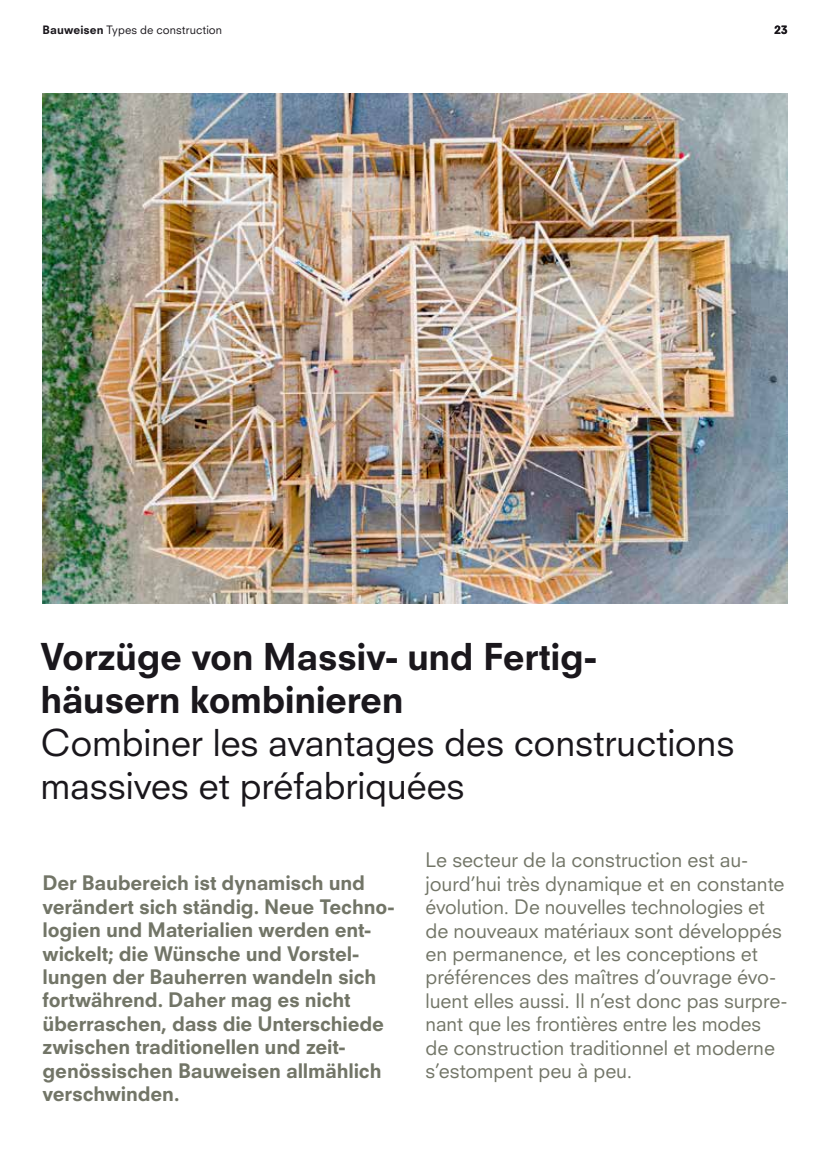
<style>
.page{position:relative;width:830px;height:1161px;background:#fff}
.page>*{position:absolute;margin:0;border:0;box-sizing:border-box;transform-origin:0 0}
.t1{font:36px/43.2px "Neuzeit SLT Std";letter-spacing:-.01em;color:#1a171c}
.t2{font:800 36px/43.2px "Neuzeit SLT Std";letter-spacing:-.015em;color:#1a171c}
.t3{font:19.5px/23.4px "Neuzeit SLT Std";letter-spacing:-.005em;color:#727567}
.t4{font:800 19.5px/23.4px "Neuzeit SLT Std";letter-spacing:-.01em;color:#727567}
.t5{font:11.25px "Neuzeit SLT Std";letter-spacing:.01em;color:#1a171c}
.t6{font:800 11.25px "Neuzeit SLT Std";color:#1a171c}
.s1{font-weight:800}
</style>
<div class="page">
<img style="left:43px;top:94px;width:744px;height:510px">
<p class="t5" style="left:43px;top:23px;width:181px"><span class="s1">Bauweisen</span> Types de construction</p>
<p class="t6" style="left:774px;top:23px;width:14px">23</p>
<h1 class="t2" style="left:40px;top:634px;width:557px">Vorzüge von Massiv- und Fertig&shy;häusern kombinieren</h1>
<h1 class="t1" style="left:40px;top:721px;width:695px">Combiner les avantages des constructions massives et préfabriquées</h1>
<p class="t4" style="left:43px;top:871px;width:353px">Der Baubereich ist dynamisch und verändert sich ständig. Neue Techno&shy;logien und Materialien werden ent&shy;wickelt; die Wünsche und Vorstel&shy;lungen der Bauherren wandeln sich fortwährend. Daher mag es nicht überraschen, dass die Unterschiede zwischen traditionellen und zeit&shy;genössischen Bauweisen allmählich verschwinden.</p>
<p class="t3" style="left:425px;top:848px;width:363px">Le secteur de la construction est au&shy;jourd’hui très dynamique et en constante évolution. De nouvelles technologies et de nouveaux matériaux sont développés en permanence, et les conceptions et préférences des maîtres d’ouvrage évo&shy;luent elles aussi. Il n’est donc pas surpre&shy;nant que les frontières entre les modes de construction traditionnel et moderne s’estompent peu à peu.</p>
</div>
